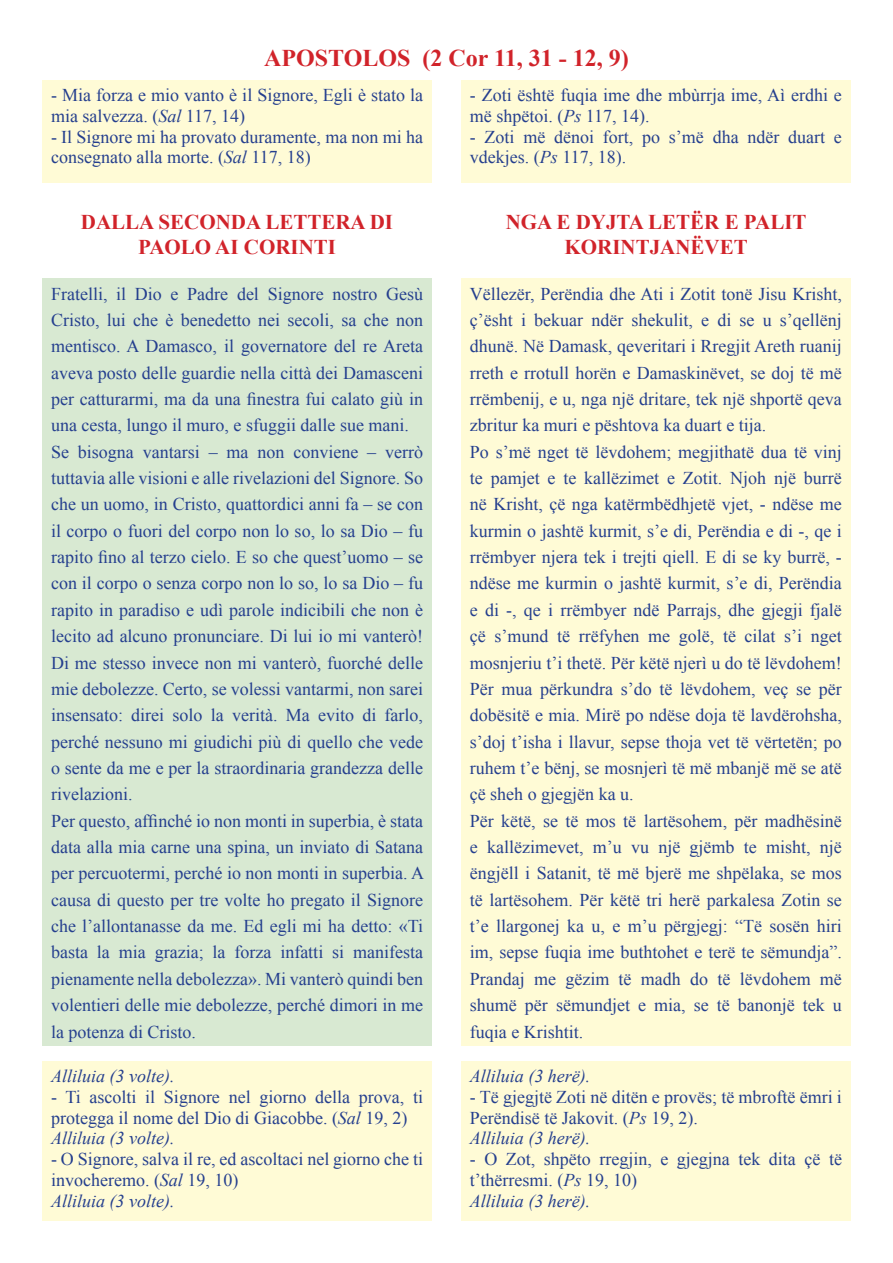
<style>
.page{position:relative;width:893px;height:1263px;background:#fff}
.page>*{position:absolute;margin:0;border:0;box-sizing:border-box;transform-origin:0 0}
.Normale{font:700 24px "Times New Roman";color:#d1232a}
.t1{font:700 21px/24.2px "Times New Roman";color:#d1232a;text-align:center}
.t2{font:18px/26.4px "Times New Roman";color:#253f8e}
.t3{font:italic 18px "Times New Roman";color:#253f8e}
.s1{font-style:italic}
</style>
<div class="page">
<div style="left:43px;top:1061px;width:389px;height:159px;background:#fffbd6"></div>
<div style="left:461px;top:1061px;width:389px;height:159px;background:#fffbd6"></div>
<div style="left:43px;top:279px;width:389px;height:767px;background:#d8e9d2"></div>
<div style="left:461px;top:279px;width:389px;height:767px;background:#fffbd6"></div>
<div style="left:461px;top:80px;width:389px;height:103px;background:#fffbd6"></div>
<div style="left:43px;top:80px;width:389px;height:103px;background:#fffbd6"></div>
<p class="Normale" style="left:264px;top:41px;width:366px">APOSTOLOS (2 Cor 11, 31 - 12, 9)</p>
<p class="t2" style="left:470px;top:85px;width:374px;line-height:20.7px">- Zoti ёshtё fuqia ime dhe mbùrrja ime, Aì erdhi e mё shpёtoi. (<span class="s1">Ps</span> 117, 14).</p>
<p class="t2" style="left:470px;top:126px;width:374px;line-height:20.7px">- Zoti mё dёnoi fort, po s’mё dha ndër duart e vdekjes. (<span class="s1">Ps</span> 117, 18).</p>
<p class="t2" style="left:51px;top:85px;width:374px;line-height:20.7px">- Mia forza e mio vanto è il Signore, Egli è stato la mia salvezza. (<span class="s1">Sal</span> 117, 14)</p>
<p class="t2" style="left:51px;top:126px;width:374px;line-height:20.7px">- Il Signore mi ha provato duramente, ma non mi ha consegnato alla morte. (<span class="s1">Sal</span> 117, 18)</p>
<p class="t1" style="left:81px;top:210px;width:314px">DALLA SECONDA LETTERA DI<br>PAOLO AI CORINTI</p>
<p class="t2" style="left:51px;top:280px;width:374px;text-align:justify">Fratelli, il Dio e Padre del Signore nostro Gesù Cristo, lui che è benedetto nei secoli, sa che non mentisco. A Damasco, il governatore del re Areta aveva posto delle guardie nella città dei Damasceni per catturarmi, ma da una finestra fui calato giù in una cesta, lungo il muro, e sfuggii dalle sue mani.</p>
<p class="t2" style="left:51px;top:438px;width:374px;text-align:justify">Se bisogna vantarsi – ma non conviene – verrò tuttavia alle visioni e alle rivelazioni del Signore. So che un uomo, in Cristo, quattordici anni fa – se con il corpo o fuori del corpo non lo so, lo sa Dio – fu rapito fino al terzo cielo. E so che quest’uomo – se con il corpo o senza corpo non lo so, lo sa Dio – fu rapito in paradiso e udì parole indicibili che non è lecito ad alcuno pronunciare. Di lui io mi vanterò!<br>Di me stesso invece non mi vanterò, fuorché delle mie debolezze. Certo, se volessi vantarmi, non sarei insensato: direi solo la verità. Ma evito di farlo, perché nessuno mi giudichi più di quello che vede o sente da me e per la straordinaria grandezza delle rivelazioni.</p>
<p class="t2" style="left:51px;top:807px;width:375px;text-align:justify">Per questo, affinché io non monti in superbia, è stata data alla mia carne una spina, un inviato di Satana per percuotermi, perché io non monti in superbia. A causa di questo per tre volte ho pregato il Signore che l’allontanasse da me. Ed egli mi ha detto: «Ti basta la mia grazia; la forza infatti si manifesta pienamente nella debolezza». Mi vanterò quindi ben volentieri delle mie debolezze, perché dimori in me la potenza di Cristo.</p>
<p class="t3" style="left:51px;top:1064px;width:125px">Alliluia (3 volte).</p>
<p class="t2" style="left:51px;top:1086px;width:374px;line-height:20.7px">- Ti ascolti il Signore nel giorno della prova, ti protegga il nome del Dio di Giacobbe. (<span class="s1">Sal</span> 19, 2)</p>
<p class="t3" style="left:51px;top:1126px;width:125px">Alliluia (3 volte).</p>
<p class="t2" style="left:51px;top:1148px;width:374px;line-height:20.7px">- O Signore, salva il re, ed ascoltaci nel giorno che ti invocheremo. (<span class="s1">Sal</span> 19, 10)</p>
<p class="t3" style="left:51px;top:1188px;width:125px">Alliluia (3 volte).</p>
<p class="t1" style="left:506px;top:210px;width:302px">NGA E DYJTA LETËR E PALIT<br>KORINTJANЁVET</p>
<p class="t2" style="left:470px;top:280px;width:374px;text-align:justify">Vёllezёr, Perёndia dhe Ati i Zotit tonё Jisu Krisht, ç’ёsht i bekuar ndër shekulit, e di se u s’qellënj dhunë. Nё Damask, qeveritari i Rregjit Areth ruanij rreth e rrotull horën e Damaskinёvet, se doj tё mё rrёmbenij, e u, nga njё dritare, tek njё shportё qeva zbritur ka muri e pështova ka duart e tija.</p>
<p class="t2" style="left:470px;top:438px;width:374px;text-align:justify">Po s’më nget tё lëvdohem; megjithatё dua tё vinj te pamjet e te kallёzimet e Zotit. Njoh njё burrë nё Krisht, çё nga katёrmbëdhjetё vjet, - ndëse me kurmin o jashtë kurmit, s’e di, Perëndia e di -, qe i rrёmbyer njera tek i trejti qiell. E di se ky burrë, - ndёse me kurmin o jashtё kurmit, s’e di, Perёndia e di -, qe i rrёmbyer ndё Parrajs, dhe gjegji fjalё çё s’mund të rrёfyhen me golё, tё cilat s’i nget mosnjeriu t’i thetë. Pёr kёtё njerì u do tё lëvdohem!<br>Pёr mua përkundra s’do tё lëvdohem, veç se pёr dobësitë e mia. Mirë po ndёse doja të lavdërohsha, s’doj t’isha i llavur, sepse thoja vet tё vёrtetёn; po ruhem t’e bënj, se mosnjerì tё mё mbanjё mё se atё çё sheh o gjegjën ka u.</p>
<p class="t2" style="left:470px;top:807px;width:374px;text-align:justify">Për këtë, se tё mos tё lartësohem, për madhësinë e kallëzimevet, m’u vu njё gjёmb te misht, njё ёngjёll i Satanit, tё mё bjerё me shpëlaka, se mos tё lartёsohem. Pёr kёtё tri herё parkalesa Zotin se t’e llargonej ka u, e m’u pёrgjegj: “Tё sosën hiri im, sepse fuqia ime buthtohet e terё te sёmundja”.<br>Prandaj me gёzim tё madh do tё lëvdohem mё shumё pёr sёmundjet e mia, se tё banonjё tek u fuqia e Krishtit.</p>
<p class="t3" style="left:470px;top:1064px;width:122px">Alliluia (3 herё).</p>
<p class="t2" style="left:470px;top:1086px;width:374px;line-height:20.7px">- Tё gjegjtё Zoti nё ditёn e provёs; tё mbroftë ёmri i<br>Perёndisё tё Jakovit. (<span class="s1">Ps</span> 19, 2).</p>
<p class="t3" style="left:470px;top:1126px;width:122px">Alliluia (3 herё).</p>
<p class="t2" style="left:470px;top:1148px;width:374px;line-height:20.7px">- O Zot, shpëto rregjin, e gjegjna tek dita çë tё t’thёrresmi. (<span class="s1">Ps</span> 19, 10)</p>
<p class="t3" style="left:470px;top:1188px;width:122px">Alliluia (3 herё).</p>
</div>
